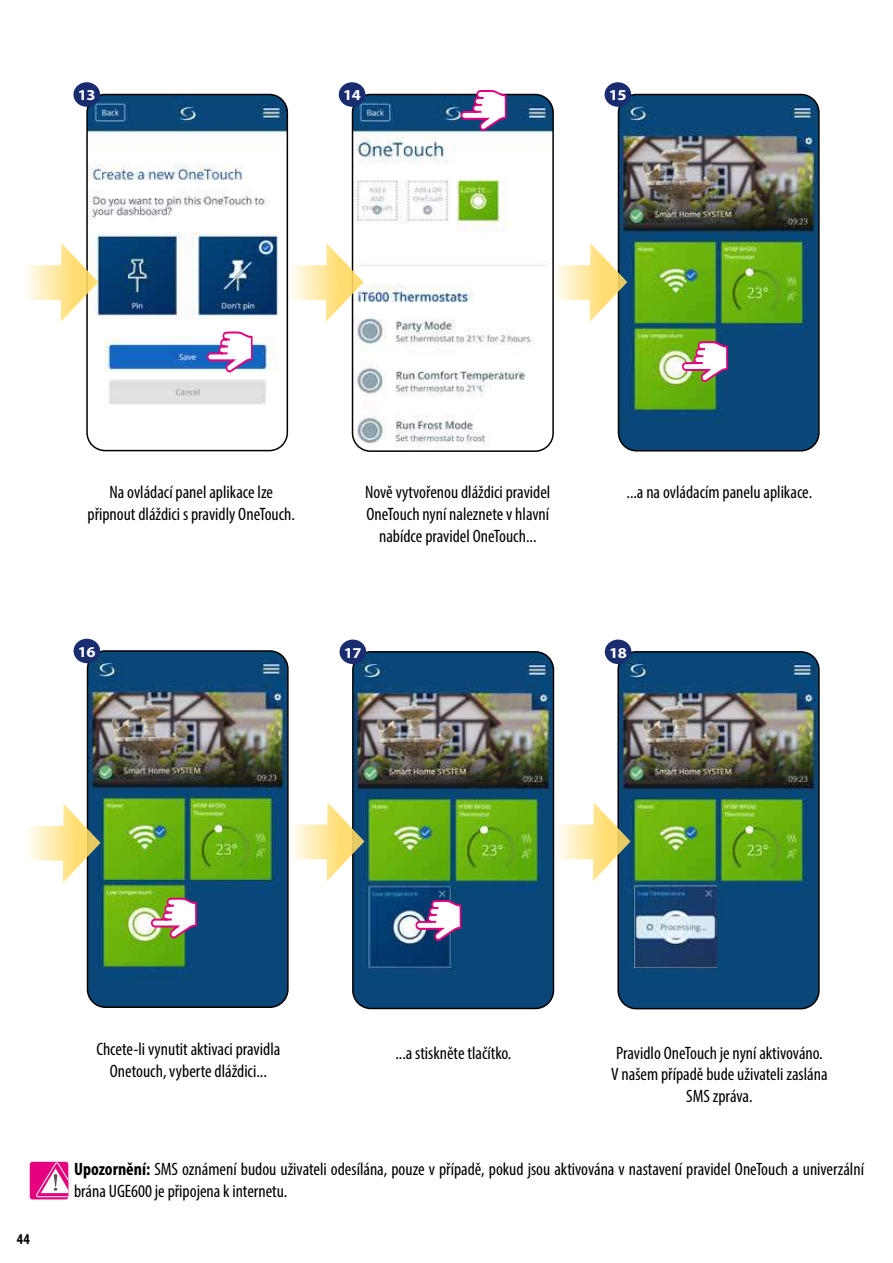
<style>
.page{position:relative;width:893px;height:1263px;background:#fff}
.page>*{position:absolute;margin:0;border:0;box-sizing:border-box;transform-origin:0 0}
.t1{font:condensed 18px/21.6px "Myriad Pro";color:#000;text-align:center}
.t2{font:700 15.15px "Myriad Pro";letter-spacing:-.025em;color:#fff;scale:1.09 1}
.t3{font:700 condensed 15px "Myriad Pro";color:#000}
.s1{font-weight:700}
</style>
<div class="page">
<img style="left:353px;top:652px;width:200px;height:356px">
<div style="left:352px;top:651px;width:202px;height:358px;border:2px solid #000;border-radius:18px"></div>
<img style="left:620px;top:654px;width:197px;height:355px">
<div style="left:617px;top:651px;width:203px;height:358px;border:2px solid #000;border-radius:18px"></div>
<img style="left:89px;top:94px;width:198px;height:357px">
<div style="left:86px;top:94px;width:202px;height:357px;border:2px solid #000;border-radius:18px"></div>
<img style="left:352px;top:94px;width:201px;height:357px">
<div style="left:352px;top:94px;width:202px;height:358px;border:2px solid #000;border-radius:18px"></div>
<img style="left:618px;top:95px;width:199px;height:356px">
<div style="left:618px;top:94px;width:202px;height:357px;border:2px solid #000;border-radius:18px"></div>
<img style="left:87px;top:653px;width:199px;height:354px">
<div style="left:87px;top:650px;width:202px;height:358px;border:2px solid #000;border-radius:18px"></div>
<svg style="left:207px;top:331px;width:45px;height:41px"></svg>
<svg style="left:461px;top:90px;width:45px;height:41px"></svg>
<svg style="left:682px;top:341px;width:45px;height:41px"></svg>
<svg style="left:151px;top:898px;width:45px;height:40px"></svg>
<svg style="left:415px;top:900px;width:46px;height:41px"></svg>
<svg style="left:27px;top:228px;width:71px;height:108px"></svg>
<svg style="left:262px;top:788px;width:102px;height:108px"></svg>
<svg style="left:528px;top:788px;width:103px;height:108px"></svg>
<svg style="left:261px;top:228px;width:103px;height:108px"></svg>
<svg style="left:525px;top:228px;width:102px;height:108px"></svg>
<svg style="left:29px;top:789px;width:72px;height:108px"></svg>
<div style="left:73px;top:82px;width:27px;height:25px;background:#1a2c70;border-radius:50%"></div>
<div style="left:340px;top:639px;width:26px;height:25px;background:#1a2c70;border-radius:50%"></div>
<div style="left:605px;top:639px;width:26px;height:25px;background:#1a2c70;border-radius:50%"></div>
<div style="left:339px;top:82px;width:26px;height:25px;background:#1a2c70;border-radius:50%"></div>
<div style="left:605px;top:82px;width:26px;height:25px;background:#1a2c70;border-radius:50%"></div>
<div style="left:74px;top:639px;width:26px;height:24px;background:#1a2c70;border-radius:50%"></div>
<img style="left:635px;top:886px;width:81px;height:81px">
<svg style="left:30px;top:1162px;width:38px;height:37px"></svg>
<svg style="left:35px;top:1162px;width:33px;height:35px"></svg>
<p class="t2" style="left:78px;top:85px;width:18px">13</p>
<p class="t2" style="left:343px;top:85px;width:18px">14</p>
<p class="t2" style="left:609px;top:85px;width:18px">15</p>
<p class="t1" style="left:87px;top:481px;width:209px">Na ovládací panel aplikace lze připnout dláždici s pravidly OneTouch.</p>
<p class="t1" style="left:365px;top:481px;width:187px">Nově vytvořenou dláždici pravidel<br>OneTouch nyní naleznete v hlavní nabídce pravidel OneTouch...</p>
<p class="t1" style="left:626px;top:481px;width:187px">...a na ovládacím panelu aplikace.</p>
<p class="t2" style="left:78px;top:642px;width:18px">16</p>
<p class="t2" style="left:344px;top:642px;width:18px">17</p>
<p class="t2" style="left:609px;top:642px;width:18px">18</p>
<p class="t3" style="left:17px;top:1230px;width:14px">44</p>
<p class="t1" style="left:96px;top:1038px;width:185px">Chcete-li vynutit aktivaci pravidla<br>Onetouch, vyberte dláždici...</p>
<p class="t1" style="left:395px;top:1042px;width:117px">...a stiskněte tlačítko.</p>
<p class="t1" style="left:611px;top:1042px;width:218px">Pravidlo OneTouch je nyní aktivováno.<br>V našem případě bude uživateli zaslána<br>SMS zpráva.</p>
<p class="t1" style="left:74px;top:1158px;width:791px;text-align:left"><span class="s1">Upozornění:</span> SMS oznámení budou uživateli odesílána, pouze v případě, pokud jsou aktivována v nastavení pravidel OneTouch a univerzální brána UGE600 je připojena k internetu.</p>
</div>
